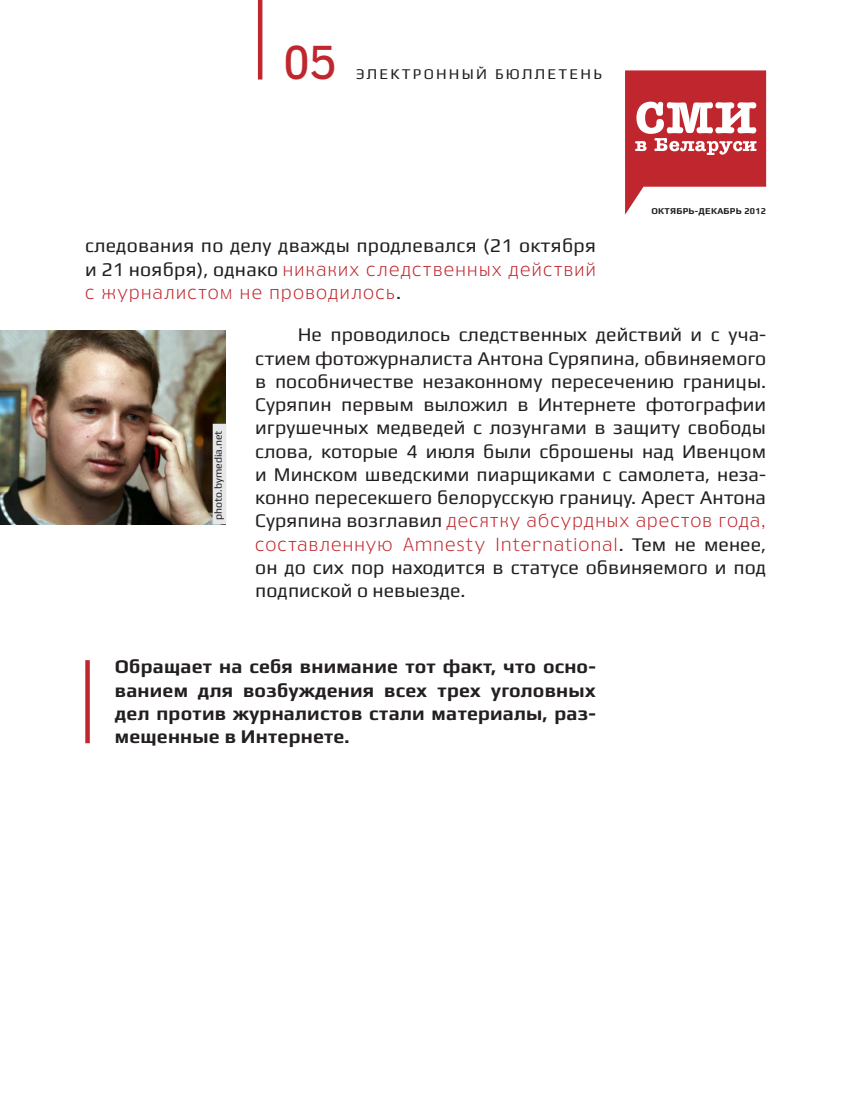
<style>
.page{position:relative;width:851px;height:1106px;background:#fff}
.page>*{position:absolute;margin:0;border:0;box-sizing:border-box;transform-origin:0 0}
.t1{font:45px "Truth CYR";color:#c0262d}
.t2{font:19.5px/23.2px "Play";color:#231f20;text-align:justify}
.t3{font:700 19.5px/23.2px "Play";letter-spacing:.01em;color:#231f20;text-align:justify}
.t4{font:300 18px/23.2px "Truth CYR";letter-spacing:.075em;color:#c0262d}
.t5{font:15px "Play";letter-spacing:.15em;color:#231f20}
.t6{font:10.5px "Play";color:#231f20}
.t7{font:700 9px "Play";letter-spacing:.03em;color:#231f20}
.s1{font-family:"Play";font-weight:400;font-size:19.5px;color:#231f20}
</style>
<div class="page">
<svg style="left:625px;top:70px;width:141px;height:145px"></svg>
<hr style="left:258px;top:0;width:4px;height:80px;background:#c0262d">
<div style="left:85px;top:660px;width:5px;height:83px;background:#c0262d"></div>
<img style="left:0;top:330px;width:226px;height:194px">
<div style="left:213px;top:424px;width:13px;height:100px;background:#e6e7e9"></div>
<h1 class="t1" style="left:284px;top:36px;width:53px">05</h1>
<p class="t5" style="left:356px;top:65px;width:247px">Электро нный Бюллетень</p>
<p class="t7" style="left:651px;top:206px;width:116px">Октябрь-декабрь 2012</p>
<p class="t2" style="left:85px;top:234px;width:512px">следования по делу дважды продлевался (21 октября</p>
<p class="t4" style="left:85px;top:257px;width:512px"><span class="s1">и 21 ноября), однако</span> никаких следственных действий с журналистом не проводилось<span class="s1">.</span></p>
<p class="t2" style="left:255px;top:323px;width:512px;text-indent:43px">Не проводилось следственных действий и с уча&shy;стием фотожурналиста Антона Суряпина, обвиняемого в пособничестве незаконному пересечению границы.<br>Суряпин первым выложил в Интернете фотографии игрушечных медведей с лозунгами в защиту свободы слова, которые 4 июля были сброшены над Ивенцом и Минском шведскими пиарщиками с самолета, неза&shy;конно пересекшего белорусскую границу. Арест Антона</p>
<p class="t4" style="left:255px;top:509px;width:512px"><span class="s1">Суряпина возглавил</span> десятку абсурдных арестов года, составленную Amnesty International<span class="s1">. Тем не менее,</span></p>
<p class="t2" style="left:255px;top:555px;width:512px">он до сих пор находится в статусе обвиняемого и под подпиской о невыезде.</p>
<p class="t6" style="left:212px;top:520px;width:91px;rotate:-90deg">photo.bymedia.net</p>
<p class="t3" style="left:115px;top:655px;width:482px">Обращает на себя внимание тот факт, что осно&shy;ванием для возбуждения всех трех уголовных дел против журналистов стали материалы, раз&shy;мещенные в Интернете.</p>
</div>
